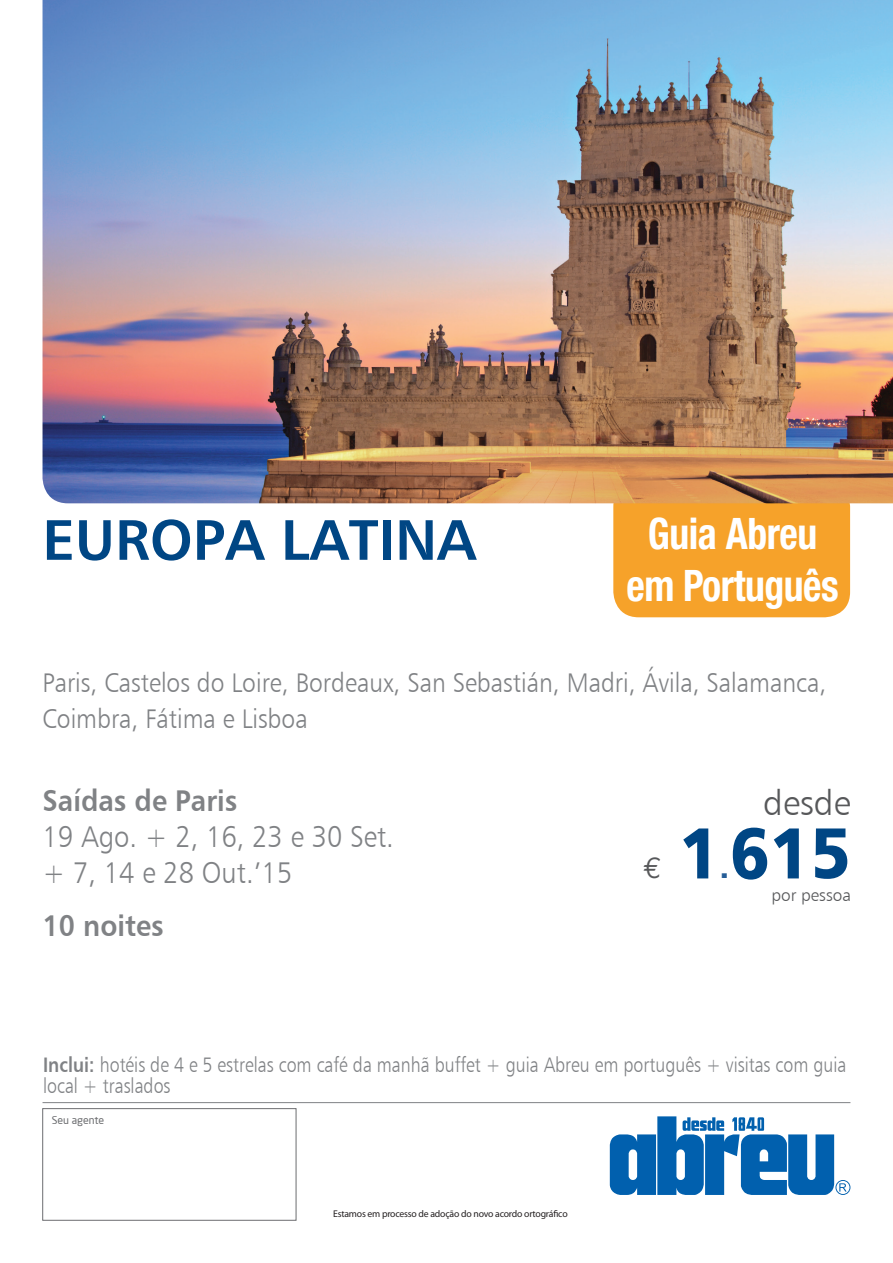
<style>
.page{position:relative;width:893px;height:1263px;background:#fff}
.page>*{position:absolute;margin:0;border:0;box-sizing:border-box;transform-origin:0 0}
.t1{font:72px "Humanist 777 BT Black B";color:#004684;scale:.91 1}
.t2{font:57px "Humanist 777 BT Bold B";color:#004684}
.t3{font:700 condensed 43.5px/52.2px "Helvetica Neue";letter-spacing:-.01em;color:#fff;text-align:center;scale:.91 1}
.t4{font:34.95px "Humanist 777 BT Light B";color:#57585a}
.t5{font:30px/36px "Humanist 777 BT Light B";color:#808285;scale:.91 1}
.t6{font:30px "Humanist 777 BT Bold B";color:#808285;scale:.91 1}
.t7{font:30px "Euro Mono";color:#57585a}
.t8{font:30px "Humanist 777 BT Black B";color:#255d97}
.t9{font:27px/36px "Humanist 777 BT Light B";color:#808285;scale:.91 1}
.t10{font:21px/21px "Humanist 777 BT Light B";color:#808285;scale:.85 1}
.t11{font:17.1px "Humanist 777 BT Light B";color:#57585a}
.t12{font:10.5px "Neo Sans";color:#6c6d70}
.t13{font:9.75px "Myriad Pro";letter-spacing:-.02em;color:#231f20}
.s1{font-family:"Humanist 777 BT Bold B"}
</style>
<div class="page">
<hr style="left:43px;top:1102px;width:807px;height:1px;background:#808285">
<div style="left:43px;top:1108px;width:253px;height:112px;border:1px solid #6c6d70"></div>
<div style="left:613px;top:481px;width:237px;height:136px;background:#f6a22a;border-radius:26px"></div>
<img style="left:43px;top:0;width:850px;height:503px">
<svg style="left:610px;top:1116px;width:240px;height:79px"></svg>
<h2 class="t2" style="left:43px;top:504px;width:435px">EUROPA LATINA</h2>
<h3 class="t3" style="left:626px;top:506px;width:235px">Guia Abreu em Português</h3>
<p class="t9" style="left:43px;top:664px;width:863px">Paris, Castelos do Loire, Bordeaux, San Sebastián, Madri, Ávila, Salamanca,<br>Coimbra, Fátima e Lisboa</p>
<h3 class="t6" style="left:43px;top:782px;width:216px">Saídas de Paris</h3>
<h3 class="t5" style="left:43px;top:818px;width:388px">19 Ago. + 2, 16, 23 e 30 Set. + 7, 14 e 28 Out.’15</h3>
<h3 class="t6" style="left:43px;top:907px;width:135px">10 noites</h3>
<h3 class="t7" style="left:644px;top:850px;width:20px">€</h3>
<h3 class="t4" style="left:763px;top:782px;width:89px">desde</h3>
<h1 class="t1" style="left:679px;top:807px;width:190px">1615</h1>
<h3 class="t8" style="left:720px;top:849px;width:11px">.</h3>
<p class="t11" style="left:771px;top:884px;width:81px">por pessoa</p>
<p class="t10" style="left:43px;top:1054px;width:947px"><span class="s1">Inclui:</span> hotéis de 4 e 5 estrelas com café da manhã buffet + guia Abreu em português + visitas com guia local + traslados</p>
<p class="t12" style="left:52px;top:1114px;width:54px">Seu agente</p>
<p class="t13" style="left:333px;top:1208px;width:236px">Estamos em processo de adoção do novo acordo ortográfico</p>
</div>
